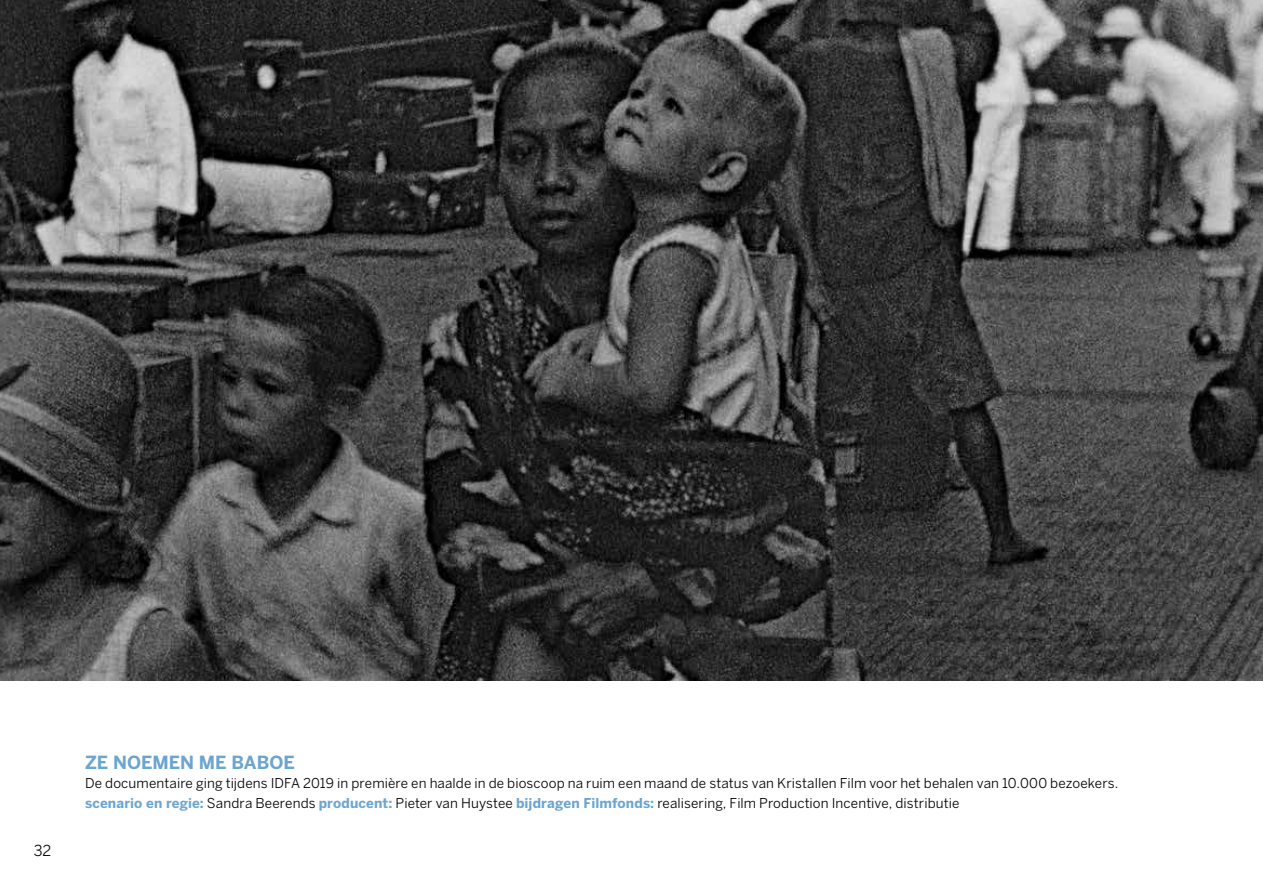
<style>
.page{position:relative;width:1263px;height:893px;background:#fff}
.page>*{position:absolute;margin:0;border:0;box-sizing:border-box;transform-origin:0 0}
.t1{font:700 18px "Benton Sans";letter-spacing:-.005em;color:#6ca5cf}
.t2{font:15px "Benton Sans";color:#000}
.t3{font:13.5px/19.5px "Benton Sans";letter-spacing:.01em;color:#000}
.s1{font-weight:700;color:#6ca5cf}
</style>
<div class="page">
<img style="left:0;top:0;width:1263px;height:680px">
<p class="t2" style="left:34px;top:842px;width:19px">32</p>
<h1 class="t1" style="left:85px;top:751px;width:211px">ZE NOEMEN ME BABOE</h1>
<p class="t3" style="left:85px;top:774px;width:1035px">De documentaire ging tijdens IDFA 2019 in première en haalde in de bioscoop na ruim een maand de status van Kristallen Film voor het behalen van 10.000 bezoekers. <span class="s1">scenario en regie:</span> Sandra Beerends <span class="s1">producent:</span> Pieter van Huystee <span class="s1">bijdragen Filmfonds:</span> realisering, Film Production Incentive, distributie</p>
</div>
